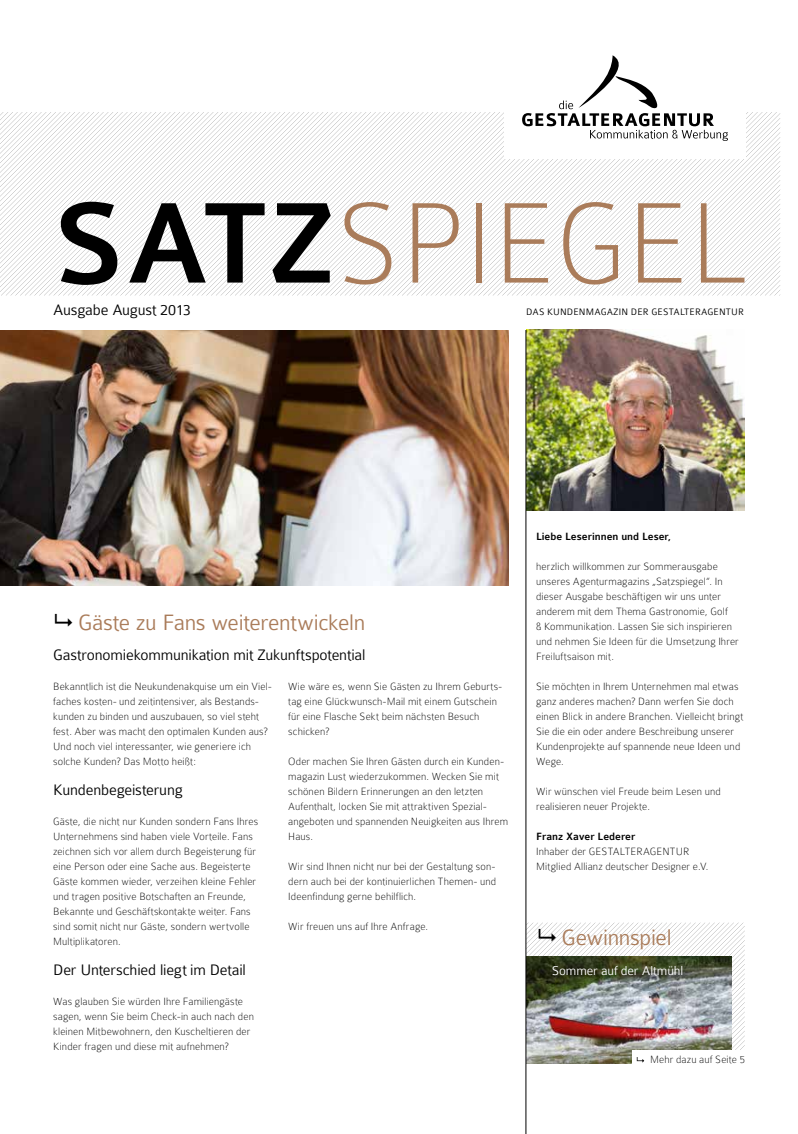
<style>
.page{position:relative;width:798px;height:1134px;background:#fff}
.page>*{position:absolute;margin:0;border:0;box-sizing:border-box;transform-origin:0 0}
.t1{font:100 122.5px "Colaborate";color:#aa7c5a}
.t2{font:300 23.75px "Colaborate";letter-spacing:-.015em;color:#aa7c5a}
.t3{font:300 16.25px "Colaborate";letter-spacing:-.01em;color:#000}
.t4{font:300 13.75px "Colaborate";letter-spacing:-.01em;color:#fff}
.t5{font:100 11.25px/15px "Colaborate";letter-spacing:.01em;color:#000}
.t6{font:500 11.25px "Colaborate";color:#000}
.t7{font:300 10px "Colaborate";letter-spacing:.015em;color:#000}
.s1{font-weight:500;color:#000}
</style>
<div class="page">
<svg style="left:0;top:55px;width:780px;height:241px"></svg>
<img style="left:526px;top:1051px;width:106px;height:12px">
<img style="left:526px;top:330px;width:218px;height:180px">
<svg style="left:636px;top:1057px;width:8px;height:6px"></svg>
<hr style="left:525px;top:330px;width:1px;height:804px;background:#000">
<img style="left:0;top:330px;width:508px;height:255px">
<img style="left:526px;top:922px;width:219px;height:129px">
<h1 class="t1" style="left:53px;top:180px;width:693px"><span class="s1">SATZ</span>SPIEGEL</h1>
<h3 class="t3" style="left:53px;top:301px;width:139px">Ausgabe August 2013</h3>
<p class="t7" style="left:526px;top:307px;width:76px">Das Ku ndenmagaz</p>
<p class="t7" style="left:618px;top:307px;width:126px">in der Gestalteragentu r</p>
<h2 class="t2" style="left:78px;top:610px;width:289px">Gäste zu Fans weiterentwickeln</h2>
<h3 class="t3" style="left:53px;top:646px;width:313px">Gastronomiekommunikation mit Zukunftspotential</h3>
<p class="t5" style="left:53px;top:679px;width:220px">Bekanntlich ist die Neukundenakquise um ein Viel&shy;faches kosten- und zeitintensiver, als Bestands&shy;kunden zu binden und auszubauen, so viel steht fest. Aber was macht den optimalen Kunden aus?<br>Und noch viel interessanter, wie generiere ich solche Kunden? Das Motto heißt:</p>
<h3 class="t3" style="left:53px;top:781px;width:131px">Kundenbegeisterung</h3>
<p class="t5" style="left:53px;top:814px;width:206px">Gäste, die nicht nur Kunden sondern Fans Ihres Unternehmens sind haben viele Vorteile. Fans zeichnen sich vor allem durch Begeisterung für eine Person oder eine Sache aus. Begeisterte Gäste kommen wieder, verzeihen kleine Fehler und tragen positive Botschaften an Freunde, Bekannte und Geschäftskontakte weiter. Fans sind somit nicht nur Gäste, sondern wertvolle Multiplikatoren.</p>
<h3 class="t3" style="left:53px;top:961px;width:194px">Der Unterschied liegt im Detail</h3>
<p class="t5" style="left:53px;top:994px;width:202px">Was glauben Sie würden Ihre Familiengäste sagen, wenn Sie beim Check-in auch nach den kleinen Mitbewohnern, den Kuscheltieren der Kinder fragen und diese mit aufnehmen?</p>
<p class="t5" style="left:288px;top:679px;width:215px">Wie wäre es, wenn Sie Gästen zu Ihrem Geburts&shy;tag eine Glückwunsch-Mail mit einem Gutschein für eine Flasche Sekt beim nächsten Besuch schicken?</p>
<p class="t5" style="left:288px;top:754px;width:221px">Oder machen Sie Ihren Gästen durch ein Kunden&shy;magazin Lust wiederzukommen. Wecken Sie mit schönen Bildern Erinnerungen an den letzten Aufenthalt, locken Sie mit attraktiven Spezial&shy;angeboten und spannenden Neuigkeiten aus Ihrem Haus.</p>
<p class="t5" style="left:288px;top:859px;width:209px;text-align:justify">Wir sind Ihnen nicht nur bei der Gestaltung son&shy;dern auch bei der kontinuierlichen Themen- und Ideenfindung gerne behilflich.</p>
<p class="t5" style="left:288px;top:919px;width:141px">Wir freuen uns auf Ihre Anfrage.</p>
<p class="t6" style="left:536px;top:531px;width:137px">Liebe Leserinnen und Leser,</p>
<p class="t5" style="left:536px;top:559px;width:204px">herzlich willkommen zur Sommerausgabe unseres Agenturmagazins „Satzspiegel“. In dieser Ausgabe beschäftigen wir uns unter anderem mit dem Thema Gastronomie, Golf<br>&amp; Kommunikation. Lassen Sie sich inspirieren und nehmen Sie Ideen für die Umsetzung Ihrer Freiluftsaison mit.</p>
<p class="t5" style="left:536px;top:679px;width:209px">Sie möchten in Ihrem Unternehmen mal etwas ganz anderes machen? Dann werfen Sie doch einen Blick in andere Branchen. Vielleicht bringt Sie die ein oder andere Beschreibung unserer Kundenprojekte auf spannende neue Ideen und Wege.</p>
<p class="t5" style="left:536px;top:784px;width:186px">Wir wünschen viel Freude beim Lesen und realisieren neuer Projekte.</p>
<p class="t6" style="left:536px;top:831px;width:101px">Franz Xaver Lederer</p>
<p class="t5" style="left:536px;top:844px;width:174px">Inhaber der GESTALTERAGENTUR<br>Mitglied Allianz deutscher Designer e.V.</p>
<h2 class="t2" style="left:561px;top:925px;width:111px">Gewinnspiel</h2>
<p class="t4" style="left:551px;top:964px;width:133px">Sommer auf der Altmühl</p>
<p class="t5" style="left:650px;top:1052px;width:96px">Mehr dazu auf Seite 5</p>
</div>
